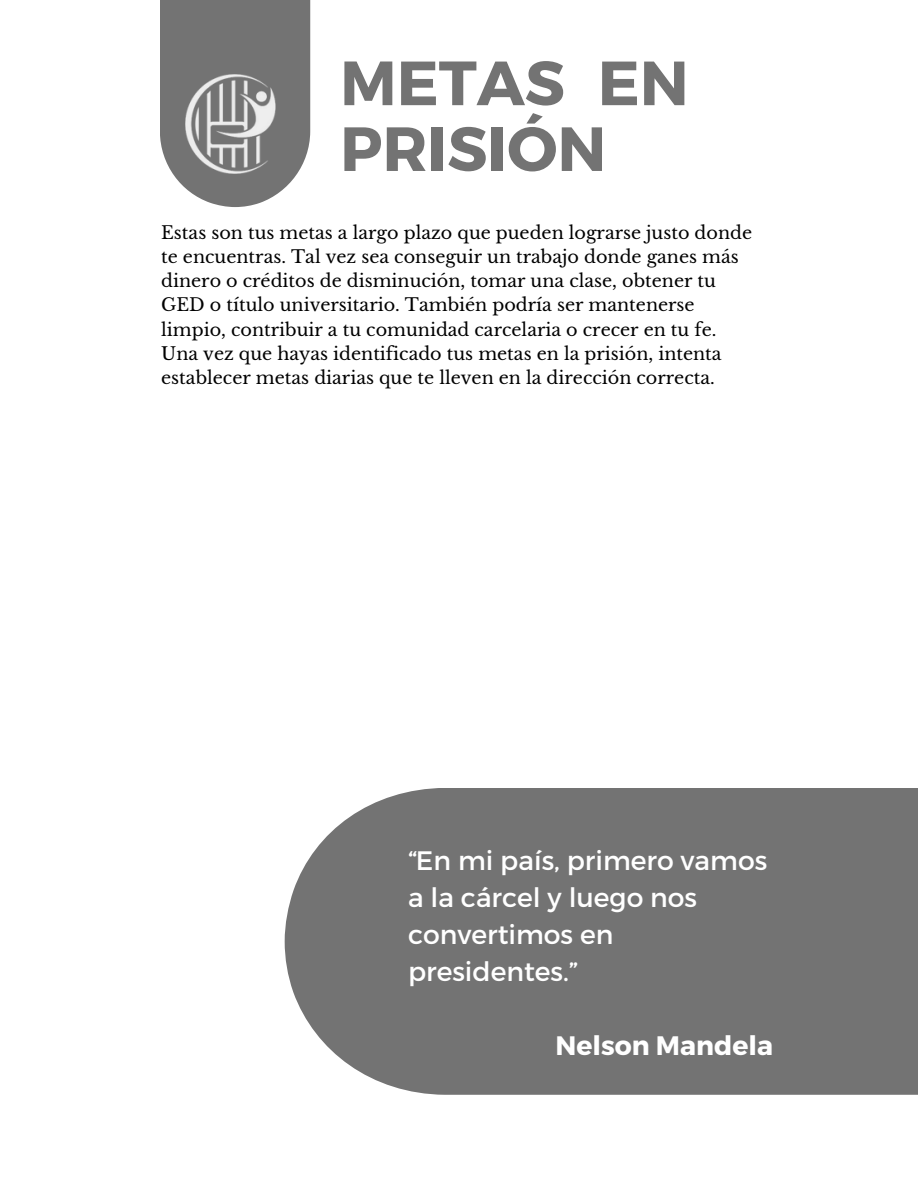
<style>
.page{position:relative;width:918px;height:1188px;background:#fff}
.page>*{position:absolute;margin:0;border:0;box-sizing:border-box;transform-origin:0 0}
.t1{font:700 62.25px/65.8px "Montserrat";color:#737373}
.t2{font:26.7px/36.9px "Montserrat";color:#fff}
.t3{font:700 26.7px "Montserrat";color:#fff}
.t4{font:17.55px/24.3px "Libre Baskerville";color:#000}
</style>
<div class="page">
<svg style="left:160px;top:0;width:150px;height:207px;background:#838383"></svg>
<img style="left:186px;top:74px;width:99px;height:99px">
<div style="left:285px;top:788px;width:633px;height:307px;background:#737373"></div>
<p class="t1" style="left:340px;top:47px;width:350px">METAS EN<br>PRISIÓN</p>
<p class="t4" style="left:161px;top:220px;width:592px">Estas son tus metas a largo plazo que pueden lograrse justo donde te encuentras. Tal vez sea conseguir un trabajo donde ganes más dinero o créditos de disminución, tomar una clase, obtener tu GED o título universitario. También podría ser mantenerse limpio, contribuir a tu comunidad carcelaria o crecer en tu fe.<br>Una vez que hayas identificado tus metas en la prisión, intenta establecer metas diarias que te lleven en la dirección correcta.</p>
<p class="t2" style="left:408px;top:841px;width:361px">“En mi país, primero vamos a la cárcel y luego nos convertimos en presidentes.”</p>
<p class="t3" style="left:556px;top:1028px;width:219px">Nelson Mandela</p>
</div>
